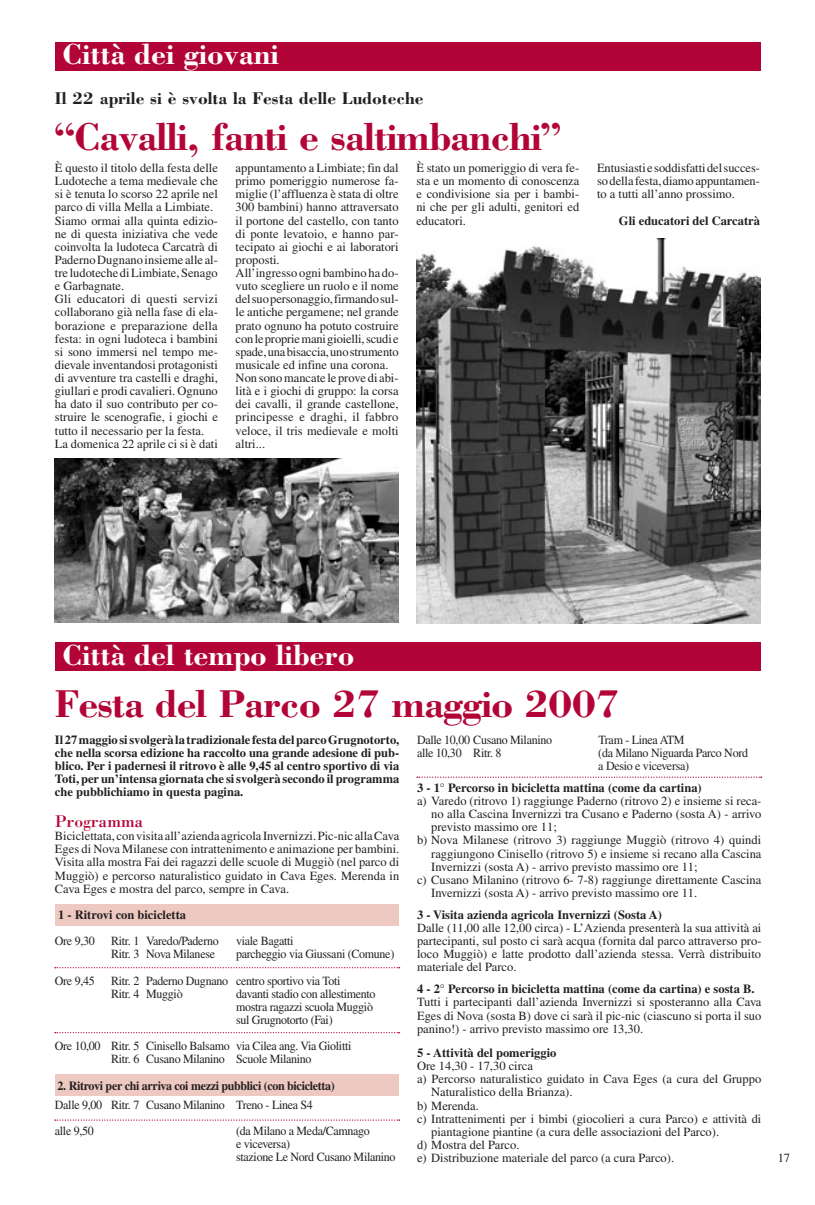
<style>
.page{position:relative;width:815px;height:1205px;background:#fff}
.page>*{position:absolute;margin:0;border:0;box-sizing:border-box;transform-origin:0 0}
.t1{font:700 40px "Bodoni";letter-spacing:-.025em;color:#b30437}
.t2{font:700 30px "Bodoni";color:#fff}
.t3{font:700 17.5px "Bodoni";color:#231f20}
.t4{font:17.5px "Bodoni";color:#b30437}
.t5{font:12.5px/13.1px "Times";color:#231f20;text-align:justify}
.t6{font:12.5px/13.1px "Times";letter-spacing:-.025em;color:#231f20;scale:.96 1}
.t7{font:700 12.5px/13.1px "Times";color:#231f20;text-align:justify}
.t8{font:700 12.5px "Times";letter-spacing:-.025em;color:#231f20;scale:.96 1}
.t9{font:12.5px "Times";color:#231f20;scale:.96 1}
</style>
<div class="page">
<div style="left:55px;top:904px;width:344px;height:22px;background:#eec9c2"></div>
<div style="left:55px;top:1074px;width:344px;height:22px;background:#eec9c2"></div>
<div style="left:55px;top:43px;width:705px;height:28px;background:#b30437"></div>
<img style="left:55px;top:458px;width:344px;height:165px">
<img style="left:416px;top:239px;width:344px;height:385px">
<div style="left:55px;top:643px;width:705px;height:28px;background:#b30437"></div>
<svg style="left:55px;top:967px;width:345px;height:1px"></svg>
<svg style="left:55px;top:1032px;width:345px;height:1px"></svg>
<svg style="left:55px;top:1119px;width:345px;height:1px"></svg>
<svg style="left:417px;top:776px;width:345px;height:2px"></svg>
<h2 class="t2" style="left:62px;top:36px;width:218px">Città dei giovani</h2>
<h3 class="t3" style="left:55px;top:88px;width:370px">Il 22 aprile si è svolta la Festa delle Ludoteche</h3>
<h1 class="t1" style="left:55px;top:112px;width:507px">“Cavalli, fanti e saltimbanchi”</h1>
<p class="t5" style="left:55px;top:161px;width:165px;text-align:left">È questo il titolo della festa delle<br>Ludoteche a tema medievale che si è tenuta lo scorso 22 aprile nel parco di villa Mella a Limbiate.<br>Siamo ormai alla quinta edizio&shy;ne di questa iniziativa che vede coinvolta la ludoteca Carcatrà di<br>Paderno Dugnano insieme alle al&shy;tre ludoteche di Limbiate, Senago e Garbagnate.<br>Gli educatori di questi servizi collaborano già nella fase di ela&shy;borazione e preparazione della festa: in ogni ludoteca i bambini si sono immersi nel tempo me&shy;dievale inventandosi protagonisti di avventure tra castelli e draghi, giullari e prodi cavalieri. Ognuno ha dato il suo contributo per co&shy;struire le scenografie, i giochi e tutto il necessario per la festa.<br>La domenica 22 aprile ci si è dati</p>
<p class="t5" style="left:236px;top:161px;width:165px;text-align:left">appuntamento a Limbiate; fin dal primo pomeriggio numerose fa&shy;miglie (l’affluenza è stata di oltre<br>300 bambini) hanno attraversato il portone del castello, con tanto di ponte levatoio, e hanno par&shy;tecipato ai giochi e ai laboratori proposti.<br>All’ingresso ogni bambino ha do&shy;vuto scegliere un ruolo e il nome del suo personaggio, firmando sul&shy;le antiche pergamene; nel grande prato ognuno ha potuto costruire con le proprie mani gioielli, scudi e spade, una bisaccia, uno strumento musicale ed infine una corona.<br>Non sono mancate le prove di abi&shy;lità e i giochi di gruppo: la corsa dei cavalli, il grande castellone, principesse e draghi, il fabbro veloce, il tris medievale e molti altri...</p>
<p class="t5" style="left:416px;top:161px;width:165px">È stato un pomeriggio di vera fe&shy;sta e un momento di conoscenza e condivisione sia per i bambi&shy;ni che per gli adulti, genitori ed educatori.</p>
<p class="t5" style="left:597px;top:161px;width:164px">Entusiasti e soddisfatti del succes&shy;so della festa, diamo appuntamen&shy;to a tutti all’anno prossimo.</p>
<p class="t7" style="left:619px;top:213px;width:143px">Gli educatori del Carcatrà</p>
<h2 class="t2" style="left:62px;top:636px;width:294px">Città del tempo libero</h2>
<h1 class="t1" style="left:55px;top:679px;width:566px">Festa del Parco 27 maggio 2007</h1>
<p class="t7" style="left:55px;top:733px;width:346px">Il 27 maggio si svolgerà la tradizionale festa del parco Grugnotorto, che nella scorsa edizione ha raccolto una grande adesione di pub&shy;blico. Per i padernesi il ritrovo è alle 9,45 al centro sportivo di via Toti, per un’intensa giornata che si svolgerà secondo il programma che pubblichiamo in questa pagina.</p>
<h3 class="t4" style="left:55px;top:810px;width:90px">Programma</h3>
<p class="t5" style="left:55px;top:829px;width:346px">Biciclettata, con visita all’azienda agricola Invernizzi. Pic-nic alla Cava Eges di Nova Milanese con intrattenimento e animazione per bambini.<br>Visita alla mostra Fai dei ragazzi delle scuole di Muggiò (nel parco di Muggiò) e percorso naturalistico guidato in Cava Eges. Merenda in Cava Eges e mostra del parco, sempre in Cava.</p>
<p class="t7" style="left:58px;top:908px;width:130px">1 - Ritrovi con bicicletta</p>
<p class="t9" style="left:55px;top:934px;width:43px">Ore 9,30</p>
<p class="t6" style="left:111px;top:934px;width:114px">Ritr. 1 Varedo/Paderno</p>
<p class="t6" style="left:236px;top:934px;width:61px">viale Bagatti</p>
<p class="t6" style="left:111px;top:947px;width:110px">Ritr. 3 Nova Milanese</p>
<p class="t6" style="left:236px;top:947px;width:166px">parcheggio via Giussani (Comune)</p>
<p class="t9" style="left:55px;top:973px;width:43px">Ore 9,45</p>
<p class="t6" style="left:111px;top:973px;width:240px">Ritr. 2 Paderno Dugnano centro sportivo via Toti<br>Ritr. 4 Muggiò</p>
<p class="t6" style="left:236px;top:987px;width:147px">davanti stadio con allestimento mostra ragazzi scuola Muggiò sul Grugnotorto (Fai)</p>
<p class="t6" style="left:111px;top:1039px;width:252px;text-indent:-56px">Ore 10,00 Ritr. 5 Cinisello Balsamo via Cilea ang. Via Giolitti<br>Ritr. 6 Cusano Milanino Scuole Milanino</p>
<p class="t8" style="left:58px;top:1078px;width:290px">2. Ritrovi per chi arriva coi mezzi pubblici (con bicicletta)</p>
<p class="t6" style="left:55px;top:1091px;width:270px;line-height:26.2px">Dalle 9,00 Ritr. 7 Cusano Milanino Treno - Linea S4 alle 9,50</p>
<p class="t6" style="left:236px;top:1124px;width:167px">(da Milano a Meda/Camnago<br>e viceversa)<br>stazione Le Nord Cusano Milanino</p>
<p class="t6" style="left:417px;top:733px;width:142px">Dalle 10,00 Cusano Milanino</p>
<p class="t6" style="left:598px;top:733px;width:91px">Tram - Linea ATM</p>
<p class="t6" style="left:417px;top:746px;width:89px">alle 10,30 Ritr. 8</p>
<p class="t6" style="left:598px;top:746px;width:157px">(da Milano Niguarda Parco Nord a Desio e viceversa)</p>
<p class="t7" style="left:417px;top:781px;width:286px">3 - 1° Percorso in bicicletta mattina (come da cartina)</p>
<p class="t5" style="left:417px;top:794px;width:346px">a) Varedo (ritrovo 1) raggiunge Paderno (ritrovo 2) e insieme si reca-</p>
<p class="t5" style="left:431px;top:807px;width:332px">no alla Cascina Invernizzi tra Cusano e Paderno (sosta A) - arrivo</p>
<p class="t5" style="left:431px;top:820px;width:127px">previsto massimo ore 11;</p>
<p class="t5" style="left:417px;top:833px;width:346px">b) Nova Milanese (ritrovo 3) raggiunge Muggiò (ritrovo 4) quindi</p>
<p class="t5" style="left:431px;top:847px;width:332px">raggiungono Cinisello (ritrovo 5) e insieme si recano alla Cascina</p>
<p class="t5" style="left:431px;top:860px;width:268px">Invernizzi (sosta A) - arrivo previsto massimo ore 11;</p>
<p class="t5" style="left:417px;top:873px;width:346px">c) Cusano Milanino (ritrovo 6- 7-8) raggiunge direttamente Cascina</p>
<p class="t5" style="left:431px;top:886px;width:268px">Invernizzi (sosta A) - arrivo previsto massimo ore 11.</p>
<p class="t7" style="left:417px;top:908px;width:247px">3 - Visita azienda agricola Invernizzi (Sosta A)</p>
<p class="t5" style="left:417px;top:921px;width:346px">Dalle (11,00 alle 12,00 circa) - L’Azienda presenterà la sua attività ai partecipanti, sul posto ci sarà acqua (fornita dal parco attraverso pro&shy;loco Muggiò) e latte prodotto dall’azienda stessa. Verrà distribuito materiale del Parco.</p>
<p class="t7" style="left:417px;top:982px;width:339px">4 - 2° Percorso in bicicletta mattina (come da cartina) e sosta B.</p>
<p class="t5" style="left:417px;top:995px;width:346px">Tutti i partecipanti dall’azienda Invernizzi si sposteranno alla Cava Eges di Nova (sosta B) dove ci sarà il pic-nic (ciascuno si porta il suo panino!) - arrivo previsto massimo ore 13,30.</p>
<p class="t7" style="left:417px;top:1046px;width:141px">5 - Attività del pomeriggio</p>
<p class="t5" style="left:417px;top:1059px;width:117px">Ore 14,30 - 17,30 circa</p>
<p class="t5" style="left:417px;top:1072px;width:346px">a) Percorso naturalistico guidato in Cava Eges (a cura del Gruppo</p>
<p class="t5" style="left:431px;top:1085px;width:143px">Naturalistico della Brianza).</p>
<p class="t5" style="left:417px;top:1098px;width:63px">b) Merenda.</p>
<p class="t5" style="left:417px;top:1112px;width:346px">c) Intrattenimenti per i bimbi (giocolieri a cura Parco) e attività di</p>
<p class="t5" style="left:431px;top:1125px;width:289px">piantagione piantine (a cura delle associazioni del Parco).</p>
<p class="t5" style="left:417px;top:1138px;width:104px">d) Mostra del Parco.</p>
<p class="t5" style="left:417px;top:1151px;width:259px">e) Distribuzione materiale del parco (a cura Parco).</p>
<p class="t5" style="left:778px;top:1151px;width:14px">17</p>
</div>
